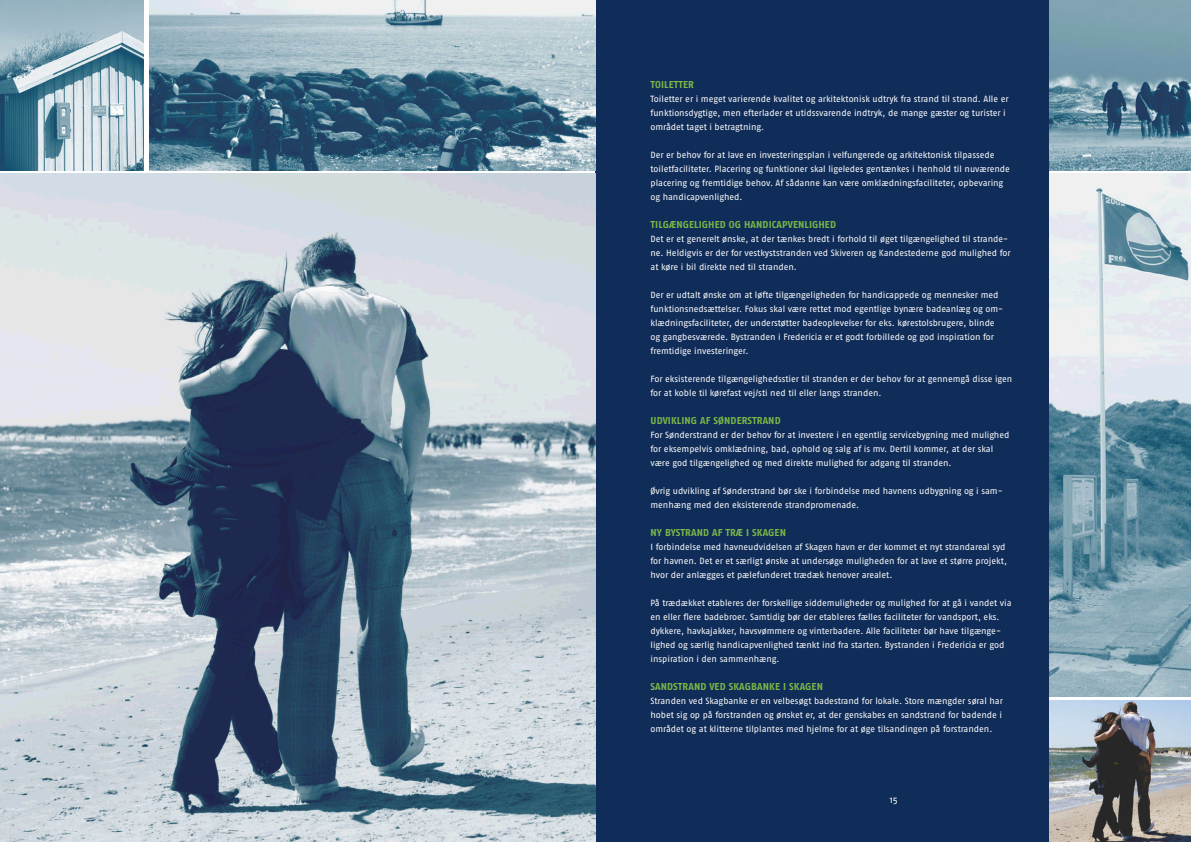
<style>
.page{position:relative;width:1191px;height:842px;background:#fff}
.page>*{position:absolute;margin:0;border:0;box-sizing:border-box;transform-origin:0 0}
.t1{font:700 10px "Fago Pro";letter-spacing:.01em;color:#7bb947}
.t2{font:9.5px "Fago Pro";color:#fefefe}
.t3{font:9px/14px "Fago Pro";letter-spacing:-.005em;color:#fefefe}
</style>
<div class="page">
<div style="left:595px;top:0;width:454px;height:842px;background:#102d59"></div>
<img style="left:0;top:173px;width:595px;height:669px">
<img style="left:0;top:0;width:144px;height:170px">
<img style="left:149px;top:0;width:446px;height:170px">
<img style="left:1049px;top:173px;width:142px;height:523px">
<img style="left:1049px;top:0;width:142px;height:170px">
<img style="left:1049px;top:700px;width:142px;height:142px">
<p class="t1" style="left:650px;top:78px;width:45px">TOILETTER</p>
<p class="t3" style="left:650px;top:92px;width:359px">Toiletter er i meget varierende kvalitet og arkitektonisk udtryk fra strand til strand. Alle er funktionsdygtige, men efterlader et utidssvarende indtryk, de mange gæster og turister i området taget i betragtning.</p>
<p class="t3" style="left:650px;top:148px;width:361px">Der er behov for at lave en investeringsplan i velfungerede og arkitektonisk tilpassede toiletfaciliteter. Placering og funktioner skal ligeledes gentænkes i henhold til nuværende placering og fremtidige behov. Af sådanne kan være omklædningsfaciliteter, opbevaring og handicapvenlighed.</p>
<p class="t1" style="left:650px;top:218px;width:187px">TILGÆNGELIGHED OG HANDICAPVENLIGHED</p>
<p class="t3" style="left:650px;top:232px;width:362px">Det er et generelt ønske, at der tænkes bredt i forhold til øget tilgængelighed til strande&shy;ne. Heldigvis er der for vestkyststranden ved Skiveren og Kandestederne god mulighed for at køre i bil direkte ned til stranden.</p>
<p class="t3" style="left:650px;top:288px;width:354px">Der er udtalt ønske om at løfte tilgængeligheden for handicappede og mennesker med funktionsnedsættelser. Fokus skal være rettet mod egentlige bynære badeanlæg og om&shy;klædningsfaciliteter, der understøtter badeoplevelser for eks. kørestolsbrugere, blinde og gangbesværede. Bystranden i Fredericia er et godt forbillede og god inspiration for fremtidige investeringer.</p>
<p class="t3" style="left:650px;top:372px;width:363px">For eksisterende tilgængelighedsstier til stranden er der behov for at gennemgå disse igen for at koble til kørefast vej/sti ned til eller langs stranden.</p>
<p class="t1" style="left:650px;top:414px;width:132px">UDVIKLING AF SØNDERSTRAND</p>
<p class="t3" style="left:650px;top:428px;width:360px">For Sønderstrand er der behov for at investere i en egentlig servicebygning med mulighed for eksempelvis omklædning, bad, ophold og salg af is mv. Dertil kommer, at der skal være god tilgængelighed og med direkte mulighed for adgang til stranden.</p>
<p class="t3" style="left:650px;top:484px;width:354px">Øvrig udvikling af Sønderstrand bør ske i forbindelse med havnens udbygning og i sam&shy;menhæng med den eksisterende strandpromenade.</p>
<p class="t1" style="left:650px;top:526px;width:137px">NY BYSTRAND AF TRÆ I SKAGEN</p>
<p class="t3" style="left:650px;top:540px;width:358px">I forbindelse med havneudvidelsen af Skagen havn er der kommet et nyt strandareal syd for havnen. Det er et særligt ønske at undersøge muligheden for at lave et større projekt, hvor der anlægges et pælefunderet trædæk henover arealet.</p>
<p class="t3" style="left:650px;top:596px;width:362px">På trædækket etableres der forskellige siddemuligheder og mulighed for at gå i vandet via en eller flere badebroer. Samtidig bør der etableres fælles faciliteter for vandsport, eks. dykkere, havkajakker, havsvømmere og vinterbadere. Alle faciliteter bør have tilgænge&shy;lighed og særlig handicapvenlighed tænkt ind fra starten. Bystranden i Fredericia er god inspiration i den sammenhæng.</p>
<p class="t1" style="left:650px;top:680px;width:174px">SANDSTRAND VED SKAGBANKE I SKAGEN</p>
<p class="t3" style="left:650px;top:694px;width:354px;text-align:justify">Stranden ved Skagbanke er en velbesøgt badestrand for lokale. Store mængder søral har hobet sig op på forstranden og ønsket er, at der genskabes en sandstrand for badende i området og at klitterne tilplantes med hjelme for at øge tilsandingen på forstranden.</p>
<p class="t2" style="left:294px;top:794px;width:10px">14</p>
<p class="t2" style="left:889px;top:794px;width:9px">15</p>
</div>
